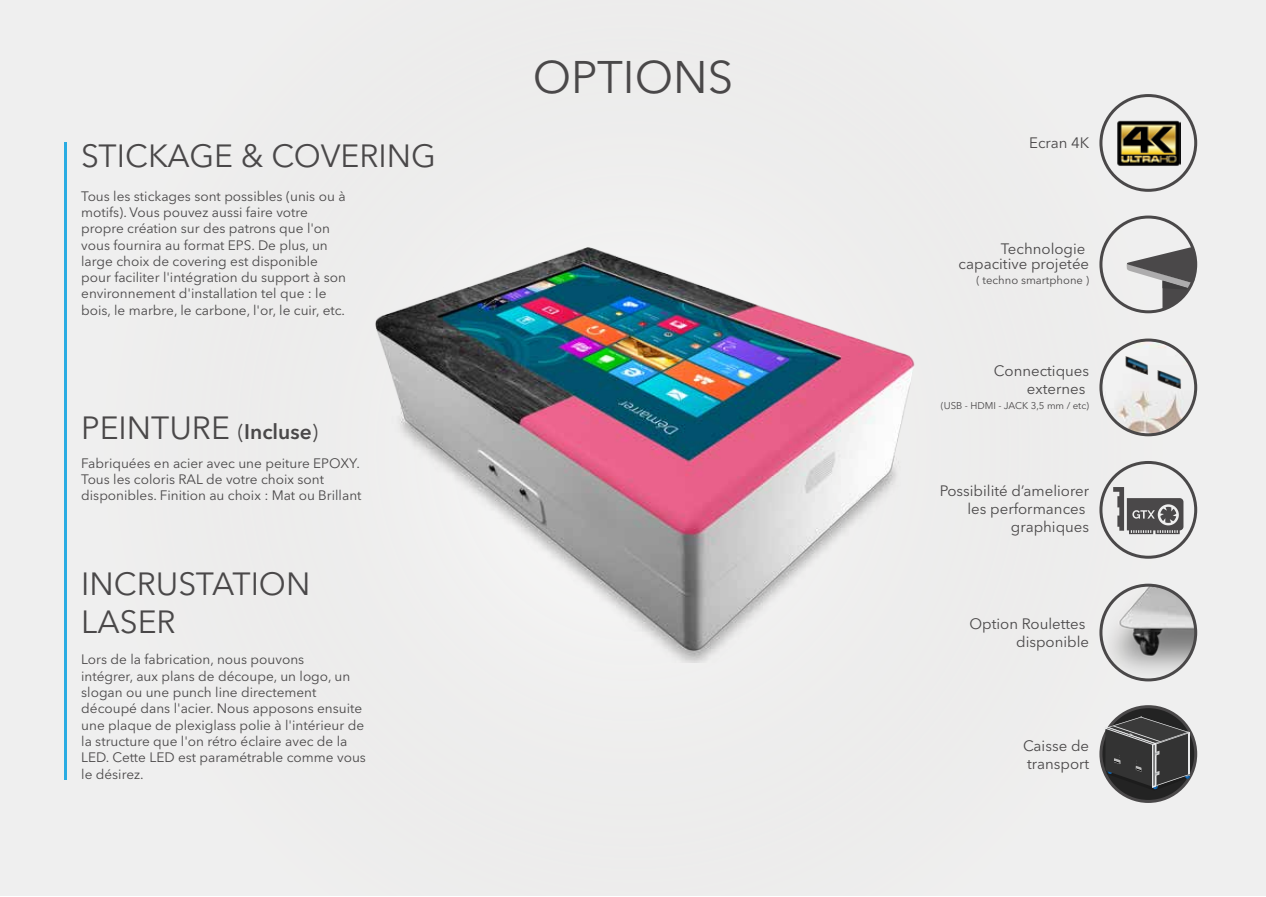
<style>
.page{position:relative;width:1266px;height:897px;background:#fff}
.page>*{position:absolute;margin:0;border:0;box-sizing:border-box;transform-origin:0 0}
.t1{font:45.3px "Avenir Next LT Pro";color:#4a4849}
.t2{font:31.8px/38.2px "Avenir Next LT Pro";color:#4a4849}
.t3{font:15px/18px "Avenir Next LT Pro";color:#4a4849;text-align:right}
.t4{font:13.65px/16.4px "Avenir Next LT Pro";color:#4a4849}
.t5{font:11.25px "Avenir Next LT Pro";color:#4a4849}
.t6{font:9.75px "Avenir Next LT Pro";color:#4a4849}
.s1{font-size:21px}
.s2{font-weight:600;font-size:21px}
</style>
<div class="page">
<div style="left:0;top:0;width:1266px;height:896px;background:#eeeded"></div>
<img style="left:375px;top:247px;width:540px;height:416px">
<hr style="left:64px;top:142px;width:3px;height:638px;background:#2aace2">
<img style="left:1101px;top:340px;width:95px;height:95px;border-radius:47px">
<div style="left:1099px;top:339px;width:98px;height:97px;border:3px solid #4a4849;border-radius:50%"></div>
<img style="left:1125px;top:356px;width:24px;height:19px">
<img style="left:1158px;top:370px;width:23px;height:19px">
<img style="left:1101px;top:585px;width:95px;height:95px;border-radius:47px">
<div style="left:1099px;top:584px;width:98px;height:97px;border:3px solid #4a4849;border-radius:50%"></div>
<svg style="left:1101px;top:707px;width:95px;height:94px"></svg>
<div style="left:1099px;top:705px;width:98px;height:98px;border:3px solid #4a4849;border-radius:50%"></div>
<div style="left:1099px;top:461px;width:98px;height:98px;border:3px solid #4a4849;border-radius:50%"></div>
<svg style="left:1126px;top:247px;width:70px;height:64px"></svg>
<div style="left:1099px;top:216px;width:98px;height:97px;border:3px solid #4a4849;border-radius:50%"></div>
<div style="left:1099px;top:94px;width:98px;height:98px;border:3px solid #4a4849;border-radius:50%"></div>
<svg style="left:1104px;top:716px;width:87px;height:75px"></svg>
<img style="left:1117px;top:120px;width:63px;height:46px">
<svg style="left:1113px;top:487px;width:70px;height:47px"></svg>
<h2 class="t2" style="left:81px;top:136px;width:356px">STICKAGE &amp; COVERING</h2>
<p class="t4" style="left:81px;top:188px;width:266px">Tous les stickages sont possibles (unis ou à motifs). Vous pouvez aussi faire votre propre création sur des patrons que l'on vous fournira au format EPS. De plus, un large choix de covering est disponible pour faciliter l'intégration du support à son environnement d'installation tel que : le bois, le marbre, le carbone, l'or, le cuir, etc.</p>
<h2 class="t2" style="left:81px;top:409px;width:238px">PEINTURE <span class="s1">(</span><span class="s2">Incluse</span><span class="s1">)</span></h2>
<p class="t4" style="left:81px;top:455px;width:282px">Fabriquées en acier avec une peiture EPOXY.<br>Tous les coloris RAL de votre choix sont disponibles. Finition au choix : Mat ou Brillant</p>
<h2 class="t2" style="left:81px;top:565px;width:231px">INCRUSTATION<br>LASER</h2>
<p class="t4" style="left:81px;top:651px;width:286px">Lors de la fabrication, nous pouvons<br>intégrer, aux plans de découpe, un logo, un slogan ou une punch line directement découpé dans l'acier. Nous apposons ensuite une plaque de plexiglass polie à l'intérieur de la structure que l'on rétro éclaire avec de la LED. Cette LED est paramétrable comme vous le désirez.</p>
<h1 class="t1" style="left:533px;top:50px;width:202px">OPTIONS</h1>
<p class="t3" style="left:1029px;top:133px;width:62px">Ecran 4K</p>
<p class="t3" style="left:959px;top:242px;width:132px;line-height:15px">Technologie capacitive projetée</p>
<p class="t5" style="left:976px;top:274px;width:114px">( techno smartphone )</p>
<p class="t3" style="left:994px;top:362px;width:97px">Connectiques externes</p>
<p class="t6" style="left:941px;top:400px;width:150px">(USB - HDMI - JACK 3,5 mm / etc)</p>
<p class="t3" style="left:940px;top:482px;width:151px">Possibilité d’ameliorer les performances graphiques</p>
<p class="t3" style="left:969px;top:615px;width:121px">Option Roulettes disponible</p>
<p class="t3" style="left:1023px;top:736px;width:68px;text-align:left">Caisse de transport</p>
</div>
